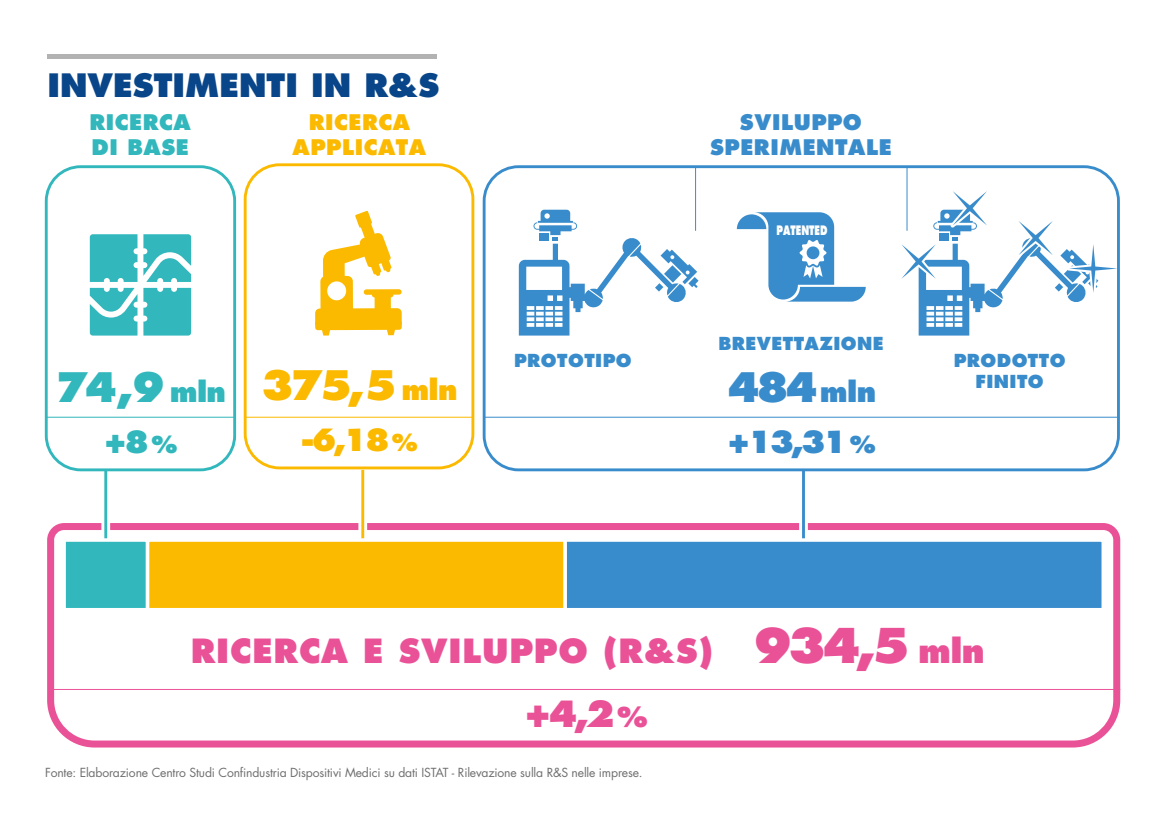
<style>
.page{position:relative;width:1166px;height:829px;background:#fff}
.page>*{position:absolute;margin:0;border:0;box-sizing:border-box;transform-origin:0 0}
.t1{font:800 46.73px "Futura";color:#ea5297}
.t2{font:800 39.73px "Futura";color:#fbba00}
.t3{font:800 39.73px "Futura";color:#398ccb}
.t4{font:800 35.18px "Futura";color:#ea5297}
.t5{font:800 32.55px "Futura";letter-spacing:.025em;color:#ea5297}
.t6{font:800 31.5px "Futura";color:#094589}
.t7{font:800 29.93px "Futura";color:#398ccb}
.t8{font:800 29.93px "Futura";color:#fbba00}
.t9{font:800 29.93px "Futura";color:#31b7bc}
.t10{font:800 21px/25.2px "Futura";letter-spacing:.025em;color:#398ccb;text-align:center}
.t11{font:800 21px/25.2px "Futura";letter-spacing:.025em;color:#fbba00;text-align:center}
.t12{font:800 21px/25.2px "Futura";letter-spacing:.025em;color:#31b7bc}
.t13{font:800 17.5px/21px "Futura";letter-spacing:.025em;color:#398ccb;text-align:center}
.t14{font:800 12.78px "Futura";color:#fff;scale:.7 1}
.t15{font:12.25px "Futura";letter-spacing:-.015em;color:#706f6f}
.s1{color:#31b7bc}
.s2{font-size:27.65px;color:#31b7bc}
.s3{font-size:27.65px}
.s4{font-size:22.57px}
.s5{font-size:26.78px}
.s6{font-size:32.55px}
</style>
<div class="page">
<hr style="left:47px;top:54px;width:389px;height:4px;background:#b3b2b2">
<svg style="left:519px;top:210px;width:179px;height:125px"></svg>
<svg style="left:901px;top:189px;width:215px;height:146px"></svg>
<svg style="left:315px;top:211px;width:87px;height:124px"></svg>
<svg style="left:737px;top:212px;width:129px;height:89px"></svg>
<div style="left:806px;top:246px;width:13px;height:13px;background:#398ccb;border-radius:50%"></div>
<svg style="left:47px;top:523px;width:1073px;height:224px"></svg>
<div style="left:799px;top:470px;width:9px;height:98px;background:#fff"></div>
<svg style="left:358px;top:470px;width:9px;height:68px"></svg>
<svg style="left:101px;top:471px;width:9px;height:67px"></svg>
<hr style="left:802px;top:470px;width:3px;height:98px;background:#398ccb">
<hr style="left:361px;top:470px;width:3px;height:98px;background:#fbba00">
<hr style="left:104px;top:470px;width:3px;height:98px;background:#31b7bc">
<div style="left:563px;top:538px;width:542px;height:73px;background:#398ccb;border:4px solid #fff"></div>
<div style="left:146px;top:538px;width:421px;height:73px;background:#fbba00;border:4px solid #fff"></div>
<div style="left:62px;top:538px;width:87px;height:73px;background:#31b7bc;border:4px solid #fff"></div>
<hr style="left:695px;top:167px;width:1px;height:64px;background:#398ccb">
<hr style="left:906px;top:167px;width:1px;height:64px;background:#398ccb">
<hr style="left:484px;top:416px;width:635px;height:1px;background:#398ccb">
<hr style="left:53px;top:689px;width:1067px;height:1px;background:#ea5297">
<hr style="left:245px;top:416px;width:228px;height:1px;background:#fbba00">
<hr style="left:47px;top:416px;width:187px;height:1px;background:#31b7bc">
<div style="left:45px;top:165px;width:191px;height:306px;border:3px solid #31b7bc;border-radius:34px"></div>
<div style="left:244px;top:163px;width:230px;height:306px;border:3px solid #fbba00;border-radius:34px"></div>
<div style="left:483px;top:165px;width:637px;height:306px;border:3px solid #398ccb;border-radius:34px"></div>
<svg style="left:90px;top:234px;width:47px;height:48px;background:#39b9be"></svg>
<svg style="left:143px;top:234px;width:48px;height:48px"></svg>
<div style="left:143px;top:288px;width:48px;height:47px;background:#31b7bc"></div>
<svg style="left:90px;top:288px;width:47px;height:47px"></svg>
<h3 class="t6" style="left:47px;top:65px;width:393px">INVESTIMENTI IN R&amp;S</h3>
<h3 class="t12" style="left:90px;top:110px;width:103px">RICERCA<br>DI BASE</h3>
<h3 class="t11" style="left:293px;top:110px;width:135px">RICERCA<br>APPLICATA</h3>
<h3 class="t10" style="left:710px;top:110px;width:183px">SVILUPPO<br>SPERIMENTALE</h3>
<p class="t14" style="left:776px;top:222px;width:74px">PATENTED</p>
<h3 class="t13" style="left:718px;top:333px;width:167px">BREVETTAZIONE</h3>
<h3 class="t13" style="left:514px;top:350px;width:119px">PROTOTIPO</h3>
<h3 class="t13" style="left:953px;top:350px;width:113px">PRODOTTO<br>FINITO</h3>
<h2 class="t2" style="left:56px;top:360px;width:404px"><span class="s1">74,9</span> <span class="s2">mln</span> 375,5 <span class="s3">mln</span></h2>
<h2 class="t3" style="left:727px;top:362px;width:150px">484<span class="s3">mln</span></h2>
<h3 class="t9" style="left:104px;top:423px;width:75px">+8<span class="s4">%</span></h3>
<h3 class="t8" style="left:300px;top:421px;width:119px">-6,18 <span class="s4">%</span></h3>
<h3 class="t7" style="left:727px;top:423px;width:150px">+13,31 <span class="s4">%</span></h3>
<h3 class="t5" style="left:191px;top:630px;width:524px">RICERCA E SVILUPPO (R&amp;S)</h3>
<h3 class="t4" style="left:524px;top:691px;width:125px">+4,2 <span class="s5">%</span></h3>
<h1 class="t1" style="left:753px;top:615px;width:232px">934,5 <span class="s6">mln</span></h1>
<p class="t15" style="left:45px;top:764px;width:599px">Fonte: Elaborazione Centro Studi Confindustria Dispositivi Medici su dati ISTAT - Rilevazione sulla R&amp;S nelle imprese .</p>
</div>
